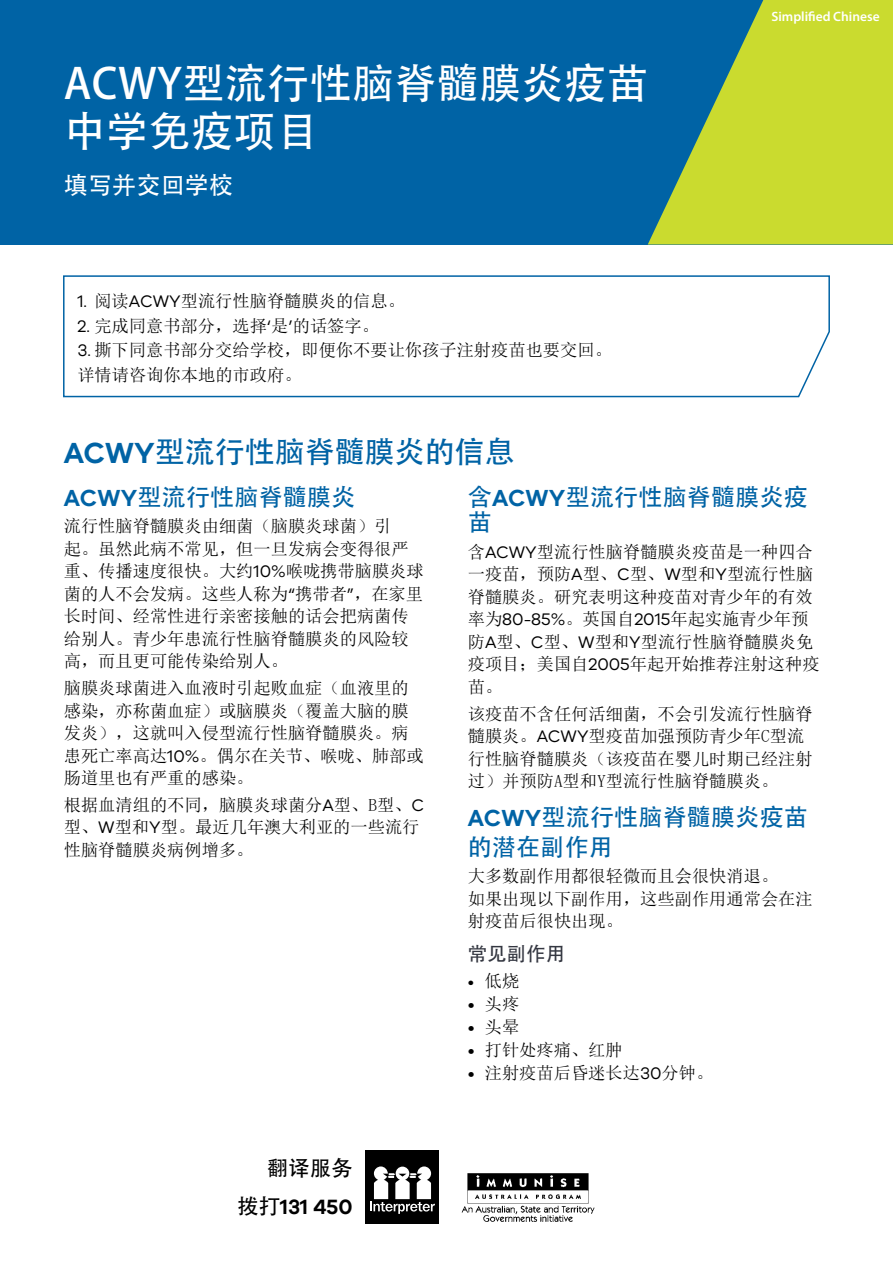
<style>
.page{position:relative;width:893px;height:1263px;background:#fff}
.page>*{position:absolute;margin:0;border:0;box-sizing:border-box;transform-origin:0 0}
.t1{font:42px/48px "Adobe Heiti Std";letter-spacing:.01em;color:#fff}
.t2{font:30px "Adobe Heiti Std";color:#0063a5}
.t3{font:24px/25.5px "Adobe Heiti Std";letter-spacing:.01em;color:#0063a5}
.t4{font:24px "Adobe Heiti Std";letter-spacing:.01em;color:#fff}
.t5{font:600 21.3px "VIC";color:#000}
.t6{font:21.3px "Adobe Heiti Std";color:#000}
.t7{font:19.5px "Adobe Heiti Std";color:#343741}
.t8{font:17.25px/22.5px "Sim Sun";color:#000}
.t9{font:600 13.5px "Myriad Pro";color:#fff}
.s1{font-family:"VIC"}
.s2{font-family:"VIC";font-weight:600}
.s3{font-family:"VIC";font-size:15.75px}
.s4{font-family:"Adobe Heiti Std";font-weight:400}
</style>
<div class="page">
<svg style="left:63px;top:275px;width:767px;height:123px"></svg>
<div style="left:0;top:0;width:893px;height:244px;background:#0063a5"></div>
<svg style="left:648px;top:0;width:245px;height:244px;fill:#cadb2f"></svg>
<img style="left:461px;top:1173px;width:134px;height:49px">
<div style="left:366px;top:1150px;width:73px;height:73px;background:#000"></div>
<svg style="left:370px;top:1166px;width:65px;height:48px"></svg>
<h1 class="t1" style="left:64px;top:60px;width:586px">ACWY型流行性脑脊髓膜炎疫苗中学免疫项目</h1>
<h3 class="t4" style="left:64px;top:171px;width:171px">填写并交回学校</h3>
<p class="t8" style="left:77px;top:290px;width:329px"><span class="s1">1.</span> 阅读<span class="s1">ACWY</span>型流行性脑脊髓膜炎的信息。</p>
<p class="t8" style="left:77px;top:314px;width:303px"><span class="s1">2.</span> 完成同意书部分，选择<span class="s1">‘</span>是<span class="s1">’</span>的话签字。</p>
<p class="t8" style="left:77px;top:338px;width:536px;line-height:24.5px"><span class="s1">3.</span> 撕下同意书部分交给学校，即便你不要让你孩子注射疫苗也要交回。详情请咨询你本地的市政府。</p>
<p class="t9" style="left:771px;top:8px;width:110px">Simplified Chinese</p>
<h2 class="t2" style="left:64px;top:434px;width:452px"><span class="s2">ACWY</span>型流行性脑脊髓膜炎的信息</h2>
<h3 class="t3" style="left:64px;top:485px;width:293px"><span class="s2">ACWY</span>型流行性脑脊髓膜炎</h3>
<p class="t8" style="left:64px;top:515px;width:361px">流行性脑脊髓膜炎由细菌（脑膜炎球菌）引<br>起。虽然此病不常见，但一旦发病会变得很严重、传播速度很快。大约<span class="s1">10%</span>喉咙携带脑膜炎球菌的人不会发病。这些人称为<span class="s1">“</span>携带者<span class="s1">”</span>，在家里长时间、经常性进行亲密接触的话会把病菌传给别人。青少年患流行性脑脊髓膜炎的风险较高，而且更可能传染给别人。</p>
<p class="t8" style="left:64px;top:677px;width:361px">脑膜炎球菌进入血液时引起败血症（血液里的感染，亦称菌血症）或脑膜炎（覆盖大脑的膜发炎），这就叫入侵型流行性脑脊髓膜炎。病患死亡率高达<span class="s1">10%</span>。偶尔在关节、喉咙、肺部或肠道里也有严重的感染。</p>
<p class="t8" style="left:64px;top:793px;width:362px">根据血清组的不同，脑膜炎球菌分<span class="s1">A</span>型、B型、<span class="s1">C</span>型、<span class="s1">W</span>型和<span class="s1">Y</span>型。最近几年澳大利亚的一些流行性脑脊髓膜炎病例增多。</p>
<h3 class="t3" style="left:468px;top:485px;width:342px">含<span class="s2">ACWY</span>型流行性脑脊髓膜炎疫苗</h3>
<p class="t8" style="left:468px;top:540px;width:353px">含<span class="s1">ACWY</span>型流行性脑脊髓膜炎疫苗是一种四合一疫苗，预防<span class="s1">A</span>型、<span class="s1">C</span>型、<span class="s1">W</span>型和<span class="s1">Y</span>型流行性脑脊髓膜炎。研究表明这种疫苗对青少年的有效率为<span class="s1">80-85%</span>。英国自<span class="s1">2015</span>年起实施青少年预防<span class="s1">A</span>型、<span class="s1">C</span>型、<span class="s1">W</span>型和<span class="s1">Y</span>型流行性脑脊髓膜炎免疫项目；美国自<span class="s1">2005</span>年起开始推荐注射这种疫苗。</p>
<p class="t8" style="left:468px;top:702px;width:347px">该疫苗不含任何活细菌，不会引发流行性脑脊髓膜炎。<span class="s1">ACWY</span>型疫苗加强预防青少年C型流行性脑脊髓膜炎（该疫苗在婴儿时期已经注射过）并预防A型和Y型流行性脑脊髓膜炎。</p>
<h3 class="t3" style="left:468px;top:802px;width:342px;line-height:30px"><span class="s2">ACWY</span>型流行性脑脊髓膜炎疫苗的潜在副作用</h3>
<p class="t8" style="left:468px;top:865px;width:347px">大多数副作用都很轻微而且会很快消退。<br>如果出现以下副作用，这些副作用通常会在注射疫苗后很快出现。</p>
<p class="t7" style="left:468px;top:942px;width:99px">常见副作用</p>
<p class="t8" style="left:468px;top:969px;width:53px"><span class="s3">•</span> 低烧</p>
<p class="t8" style="left:468px;top:992px;width:53px"><span class="s1">•</span> 头疼</p>
<p class="t8" style="left:468px;top:1015px;width:53px"><span class="s1">•</span> 头晕</p>
<p class="t8" style="left:468px;top:1039px;width:157px"><span class="s1">•</span> 打针处疼痛、红肿</p>
<p class="t8" style="left:468px;top:1062px;width:247px"><span class="s1">•</span> 注射疫苗后昏迷长达<span class="s1">30</span>分钟。</p>
<p class="t6" style="left:267px;top:1155px;width:87px">翻译服务</p>
<p class="t5" style="left:238px;top:1194px;width:117px"><span class="s4">拨打</span>131 450</p>
</div>
